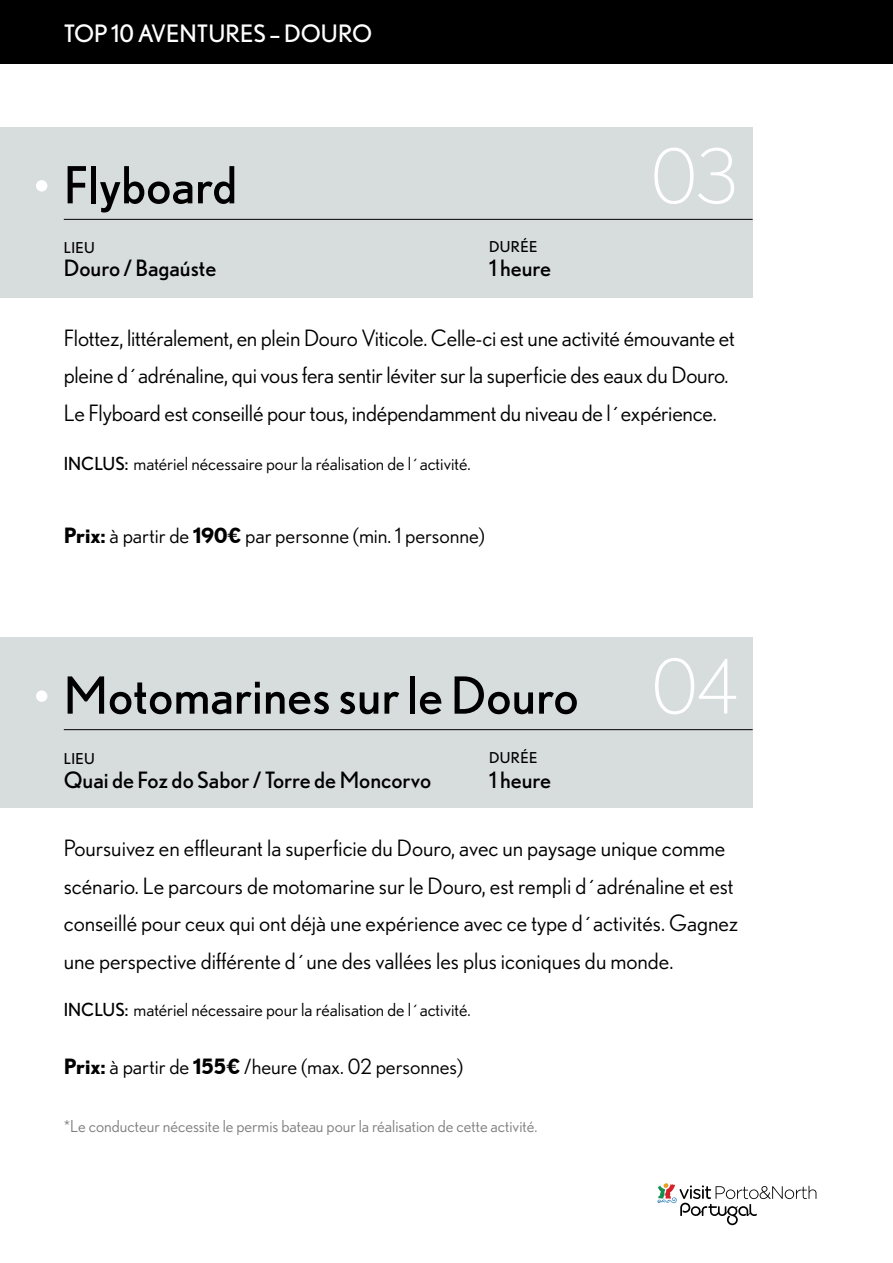
<style>
.page{position:relative;width:893px;height:1263px;background:#fff}
.page>*{position:absolute;margin:0;border:0;box-sizing:border-box;transform-origin:0 0}
.t1{font:300 75px "Nobel";color:#fff}
.t2{font:51px "Nobel";color:#000}
.t3{font:24px "Nobel";color:#fff}
.t4{font:22.5px/37.5px "Nobel WGL";letter-spacing:-.005em;color:#000}
.t5{font:22.5px "Nobel";color:#000}
.t6{font:21px "Nobel WGL";color:#000}
.t7{font:18px "Nobel WGL";color:#000}
.t8{font:16.5px "Nobel WGL";color:#808080}
.t9{font:15px "Nobel";letter-spacing:.025em;color:#000}
.s1{font-family:"Nobel"}
.s2{font-weight:700}
</style>
<div class="page">
<div style="left:0;top:0;width:893px;height:64px;background:#000"></div>
<svg style="left:657px;top:1183px;width:159px;height:42px"></svg>
<div style="left:0;top:128px;width:753px;height:170px;background:#d7dcdc"></div>
<div style="left:0;top:638px;width:753px;height:170px;background:#d7dcdc"></div>
<hr style="left:64px;top:219px;width:689px;height:1px;background:#000">
<hr style="left:64px;top:729px;width:689px;height:1px;background:#000">
<div style="left:36px;top:180px;width:11px;height:12px;background:#fff;border-radius:50%"></div>
<div style="left:36px;top:690px;width:11px;height:12px;background:#fff;border-radius:50%"></div>
<p class="t3" style="left:64px;top:19px;width:310px">TOP 10 AVENTURES – DOURO</p>
<h2 class="t2" style="left:64px;top:156px;width:175px">Flyboard</h2>
<p class="t9" style="left:64px;top:238px;width:33px">LIEU</p>
<p class="t5" style="left:64px;top:255px;width:154px">Douro / Bagaúste</p>
<p class="t9" style="left:489px;top:238px;width:50px">DURÉE</p>
<p class="t5" style="left:489px;top:255px;width:64px">1 heure</p>
<h1 class="t1" style="left:651px;top:136px;width:88px">03</h1>
<p class="t4" style="left:64px;top:318px;width:673px">Flottez, littéralement, en plein Douro Viticole. Celle-ci est une activité émouvante et pleine d´adrénaline, qui vous fera sentir léviter sur la superficie des eaux du Douro.<br>Le Flyboard est conseillé pour tous, indépendamment du niveau de l´expérience.</p>
<p class="t7" style="left:64px;top:450px;width:408px"><span class="s1">INCLUS:</span> matériel nécessaire pour la réalisation de l´activité.</p>
<p class="t6" style="left:64px;top:521px;width:423px"><span class="s2">Prix:</span> à partir de <span class="s2">190€</span> par personne (min. 1 personne)</p>
<h2 class="t2" style="left:64px;top:666px;width:516px">Motomarines sur le Douro</h2>
<p class="t9" style="left:64px;top:750px;width:33px">LIEU</p>
<p class="t5" style="left:64px;top:767px;width:369px">Quai de Foz do Sabor / Torre de Moncorvo</p>
<p class="t9" style="left:489px;top:749px;width:50px">DURÉE</p>
<p class="t5" style="left:489px;top:767px;width:64px">1 heure</p>
<h1 class="t1" style="left:652px;top:646px;width:87px">04</h1>
<p class="t4" style="left:64px;top:828px;width:676px">Poursuivez en effleurant la superficie du Douro, avec un paysage unique comme scénario. Le parcours de motomarine sur le Douro, est rempli d´adrénaline et est conseillé pour ceux qui ont déjà une expérience avec ce type d´activités. Gagnez une perspective différente d´une des vallées les plus iconiques du monde.</p>
<p class="t7" style="left:64px;top:997px;width:408px"><span class="s1">INCLUS:</span> matériel nécessaire pour la réalisation de l´activité.</p>
<p class="t6" style="left:64px;top:1051px;width:401px"><span class="s2">Prix:</span> à partir de <span class="s2">155€</span> /heure (max. 02 personnes)</p>
<p class="t8" style="left:64px;top:1114px;width:475px">*Le conducteur nécessite le permis bateau pour la réalisation de cette activité.</p>
</div>
